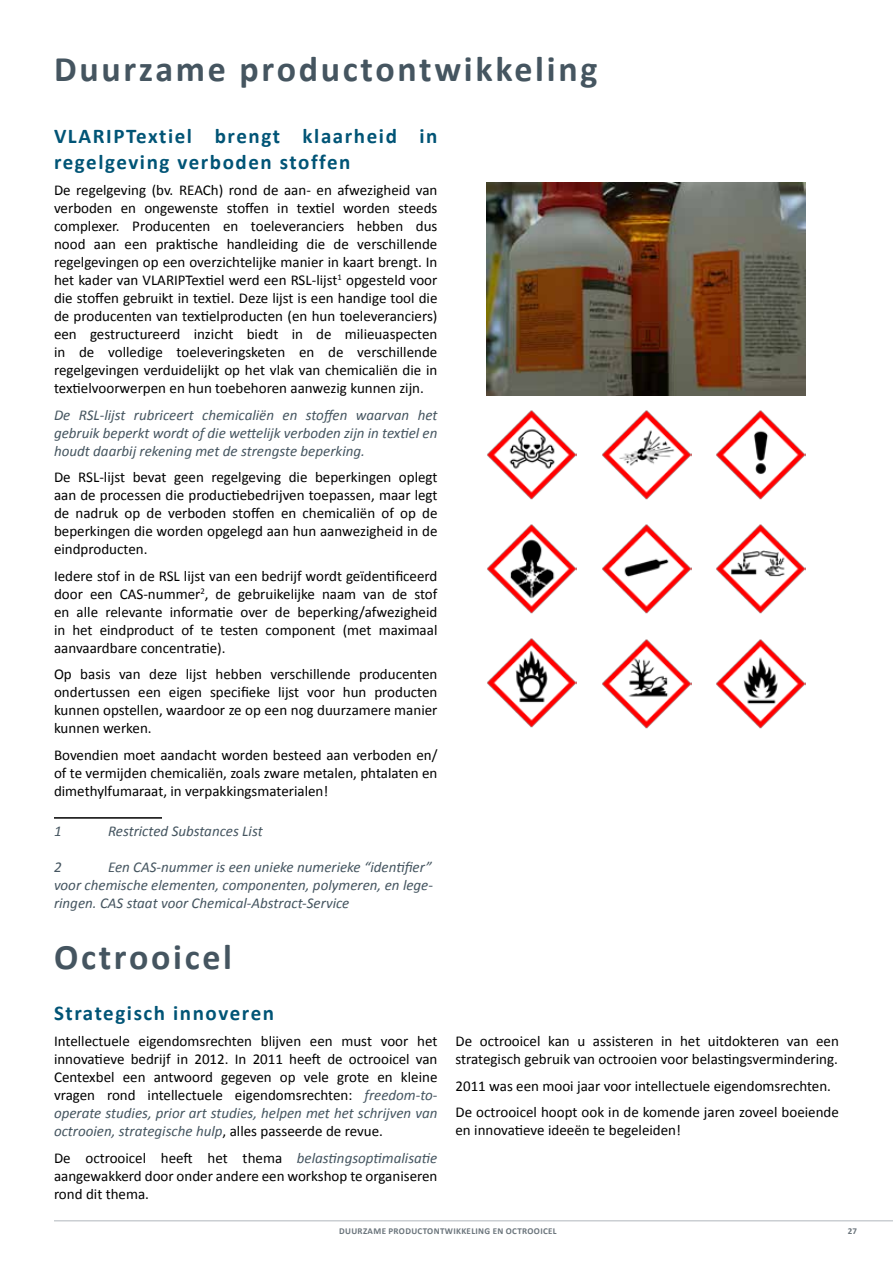
<style>
.page{position:relative;width:893px;height:1263px;background:#fff}
.page>*{position:absolute;margin:0;border:0;box-sizing:border-box;transform-origin:0 0}
.t1{font:700 36px "Calibri";letter-spacing:.075em;color:#455560}
.t2{font:700 21px/25.2px "Calibri";letter-spacing:.075em;color:#005476}
.t3{font:15px/18px "Calibri";color:#000;text-align:justify}
.t4{font:italic 15px/18px "Calibri";color:#455560;text-align:justify}
.t5{font:700 9px "Calibri";letter-spacing:.04em;color:#6a747b}
.s1{font-style:italic;color:#455560}
</style>
<div class="page">
<hr style="left:54px;top:1220px;width:788px;height:1px;background:#b0b7bc">
<hr style="left:842px;top:1220px;width:51px;height:1px;background:#b0b7bc">
<hr style="left:54px;top:817px;width:108px;height:2px;background:#000">
<img style="left:487px;top:183px;width:319px;height:212px">
<img style="left:716px;top:524px;width:90px;height:89px">
<img style="left:602px;top:524px;width:89px;height:89px">
<img style="left:716px;top:410px;width:90px;height:89px">
<img style="left:602px;top:410px;width:89px;height:89px">
<img style="left:716px;top:639px;width:90px;height:90px">
<img style="left:602px;top:639px;width:89px;height:90px">
<img style="left:487px;top:638px;width:90px;height:90px">
<img style="left:487px;top:524px;width:90px;height:89px">
<img style="left:487px;top:410px;width:90px;height:89px">
<h1 class="t1" style="left:54px;top:47px;width:545px">Duurzame productontwikkeling</h1>
<h2 class="t2" style="left:54px;top:123px;width:385px">VLARIPTextiel brengt klaarheid in regelgeving verboden stoffen</h2>
<p class="t3" style="left:54px;top:180px;width:385px">De regelgeving (bv. REACh) rond de aan- en afwezigheid van verboden en ongewenste stoffen in textiel worden steeds complexer. Producenten en toeleveranciers hebben dus nood aan een praktische handleiding die de verschillende regelgevingen op een overzichtelijke manier in kaart brengt. In het kader van VLARIPTextiel werd een RSL-lijst<sup>1</sup> opgesteld voor die stoffen gebruikt in textiel. Deze lijst is een handige tool die de producenten van textielproducten (en hun toeleveranciers) een gestructureerd inzicht biedt in de milieuaspecten in de volledige toeleveringsketen en de verschillende regelgevingen verduidelijkt op het vlak van chemicaliën die in textielvoorwerpen en hun toebehoren aanwezig kunnen zijn.</p>
<p class="t4" style="left:54px;top:405px;width:385px">De RSL-lijst rubriceert chemicaliën en stoffen waarvan het gebruik beperkt wordt of die wettelijk verboden zijn in textiel en houdt daarbij rekening met de strengste beperking.</p>
<p class="t3" style="left:54px;top:467px;width:385px">De RSL-lijst bevat geen regelgeving die beperkingen oplegt aan de processen die productiebedrijven toepassen, maar legt de nadruk op de verboden stoffen en chemicaliën of op de beperkingen die worden opgelegd aan hun aanwezigheid in de eindproducten.</p>
<p class="t3" style="left:54px;top:566px;width:385px">Iedere stof in de RSL lijst van een bedrijf wordt geïdentificeerd door een CAS-nummer<sup>2</sup>, de gebruikelijke naam van de stof en alle relevante informatie over de beperking/afwezigheid in het eindproduct of te testen component (met maximaal aanvaardbare concentratie).</p>
<p class="t3" style="left:54px;top:664px;width:385px">Op basis van deze lijst hebben verschillende producenten ondertussen een eigen specifieke lijst voor hun producten kunnen opstellen, waardoor ze op een nog duurzamere manier kunnen werken.</p>
<p class="t3" style="left:54px;top:745px;width:385px">Bovendien moet aandacht worden besteed aan verboden en/ of te vermijden chemicaliën, zoals zware metalen, phtalaten en dimethylfumaraat, in verpakkingsmaterialen!</p>
<p class="t4" style="left:54px;top:821px;width:9px">1</p>
<p class="t4" style="left:108px;top:821px;width:156px">Restricted Substances List</p>
<p class="t4" style="left:54px;top:857px;width:9px">2</p>
<p class="t4" style="left:54px;top:857px;width:381px;text-indent:54px">Een CAS-nummer is een unieke numerieke “identifier” voor chemische elementen, componenten, polymeren, en lege&shy;ringen. CAS staat voor Chemical-Abstract-Service</p>
<h1 class="t1" style="left:54px;top:935px;width:180px">Octrooicel</h1>
<h2 class="t2" style="left:54px;top:999px;width:222px">Strategisch innoveren</h2>
<p class="t3" style="left:54px;top:1031px;width:385px">Intellectuele eigendomsrechten blijven een must voor het innovatieve bedrijf in 2012. In 2011 heeft de octrooicel van Centexbel een antwoord gegeven op vele grote en kleine vragen rond intellectuele eigendomsrechten: <span class="s1">freedom-to&shy;operate studies, prior art studies, helpen met het schrijven van octrooien, strategische hulp</span>, alles passeerde de revue.</p>
<p class="t3" style="left:54px;top:1148px;width:385px">De octrooicel heeft het thema <span class="s1">belastingsoptimalisatie </span>aangewakkerd door onder andere een workshop te organiseren rond dit thema.</p>
<p class="t3" style="left:455px;top:1031px;width:385px">De octrooicel kan u assisteren in het uitdokteren van een strategisch gebruik van octrooien voor belastingsvermindering.</p>
<p class="t3" style="left:455px;top:1071px;width:385px;line-height:26.5px">2011 was een mooi jaar voor intellectuele eigendomsrechten.<br>De octrooicel hoopt ook in de komende jaren zoveel boeiende</p>
<p class="t3" style="left:455px;top:1120px;width:227px">en innovatieve ideeën te begeleiden!</p>
<p class="t5" style="left:339px;top:1225px;width:61px">duurzame prod</p>
<p class="t5" style="left:411px;top:1225px;width:101px">uctontwikkeling en octroo</p>
<p class="t5" style="left:540px;top:1225px;width:18px">icel</p>
<p class="t5" style="left:848px;top:1225px;width:11px">27</p>
</div>
